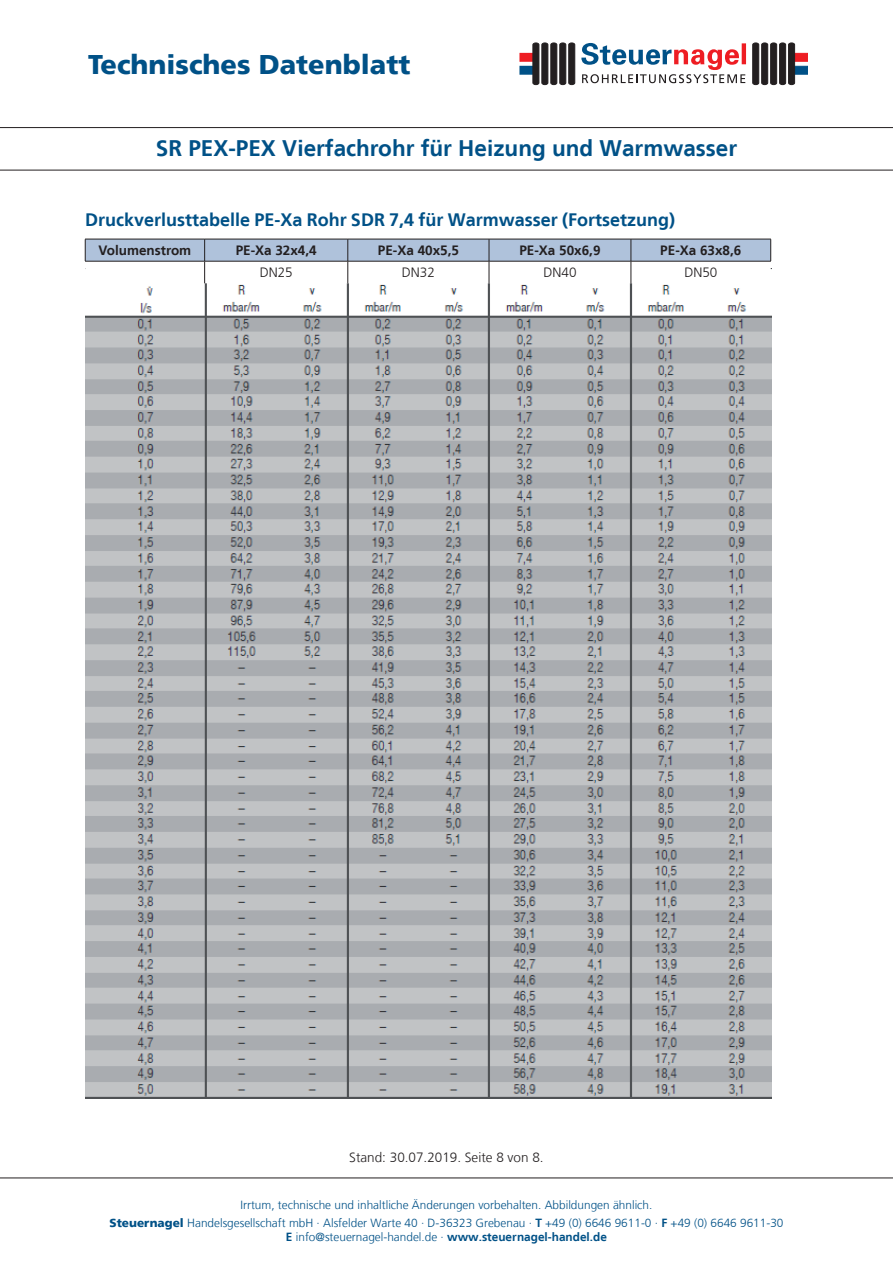
<style>
.page{position:relative;width:893px;height:1263px;background:#fff}
.page>*{position:absolute;margin:0;border:0;box-sizing:border-box;transform-origin:0 0}
.t1{font:900 27px "Frutiger LT";color:#005187}
.t2{font:700 22.5px "Frutiger LT";color:#005187}
.t3{font:700 18px "Frutiger LT";color:#005187}
.t4{font:700 13.5px "Frutiger LT";color:#231f20}
.t5{font:300 13.5px "Frutiger LT";color:#231f20}
.t6{font:300 11.85px/18.5px "Frutiger LT";color:#005187;text-align:center}
.s1{font-weight:900}
.s2{font-weight:700}
</style>
<div class="page">
<svg style="left:0;top:1178px;width:893px;height:1px"></svg>
<div style="left:520px;top:66px;width:15px;height:8px;background:#005187"></div>
<div style="left:520px;top:66px;width:16px;height:9px;border:1px solid #005187"></div>
<div style="left:520px;top:53px;width:15px;height:8px;background:#ee1d23"></div>
<div style="left:520px;top:53px;width:16px;height:9px;border:1px solid #ee1d23"></div>
<svg style="left:532px;top:43px;width:214px;height:42px"></svg>
<div style="left:792px;top:66px;width:16px;height:9px;background:#005187;border:1px solid #005187"></div>
<div style="left:792px;top:53px;width:16px;height:9px;background:#ee1d23;border:1px solid #ee1d23"></div>
<svg style="left:752px;top:43px;width:43px;height:42px;background:#4d4a4b"></svg>
<svg style="left:0;top:127px;width:893px;height:43px"></svg>
<img style="left:85px;top:283px;width:686px;height:816px">
<svg style="left:85px;top:239px;width:686px;height:44px"></svg>
<hr style="left:85px;top:261px;width:120px;height:1px;background:#231f20">
<hr style="left:205px;top:261px;width:143px;height:1px;background:#231f20">
<hr style="left:348px;top:261px;width:141px;height:1px;background:#231f20">
<hr style="left:489px;top:261px;width:142px;height:1px;background:#231f20">
<hr style="left:631px;top:261px;width:140px;height:1px;background:#231f20">
<h1 class="t1" style="left:88px;top:48px;width:324px">Technisches Datenblatt</h1>
<h2 class="t2" style="left:156px;top:135px;width:583px">SR PEX-PEX Vierfachrohr für Heizung und Warmwasser</h2>
<h3 class="t3" style="left:85px;top:209px;width:592px">Druckverlusttabelle PE-Xa Rohr SDR 7,4 für Warmwasser (Fortsetzung)</h3>
<p class="t4" style="left:99px;top:243px;width:94px">Volumenstrom</p>
<p class="t4" style="left:236px;top:243px;width:83px">PE-Xa 32x4,4</p>
<p class="t4" style="left:378px;top:243px;width:83px">PE-Xa 40x5,5</p>
<p class="t4" style="left:519px;top:243px;width:83px">PE-Xa 50x6,9</p>
<p class="t4" style="left:660px;top:243px;width:83px">PE-Xa 63x8,6</p>
<p class="t5" style="left:260px;top:265px;width:35px">DN25</p>
<p class="t5" style="left:402px;top:265px;width:35px">DN32</p>
<p class="t5" style="left:543px;top:265px;width:35px">DN40</p>
<p class="t5" style="left:684px;top:265px;width:35px">DN50</p>
<p class="t5" style="left:349px;top:1149px;width:196px">Stand: 30.07.2019. Seite 8 von 8.</p>
<p class="t6" style="left:109px;top:1195px;width:675px">Irrtum, technische und inhaltliche Änderungen vorbehalten. Abbildungen ähnlich.<br><span class="s1">Steuernagel</span> Handelsgesellschaft mbH · Alsfelder Warte 40 · D-36323 Grebenau · <span class="s2">T</span> +49 (0) 6646 9611-0 · <span class="s2">F</span> +49 (0) 6646 9611-30</p>
<p class="t6" style="left:286px;top:1228px;width:323px"><span class="s2">E</span> info@steuernagel-handel.de · <span class="s2">www.steuernagel-handel.de</span></p>
</div>
